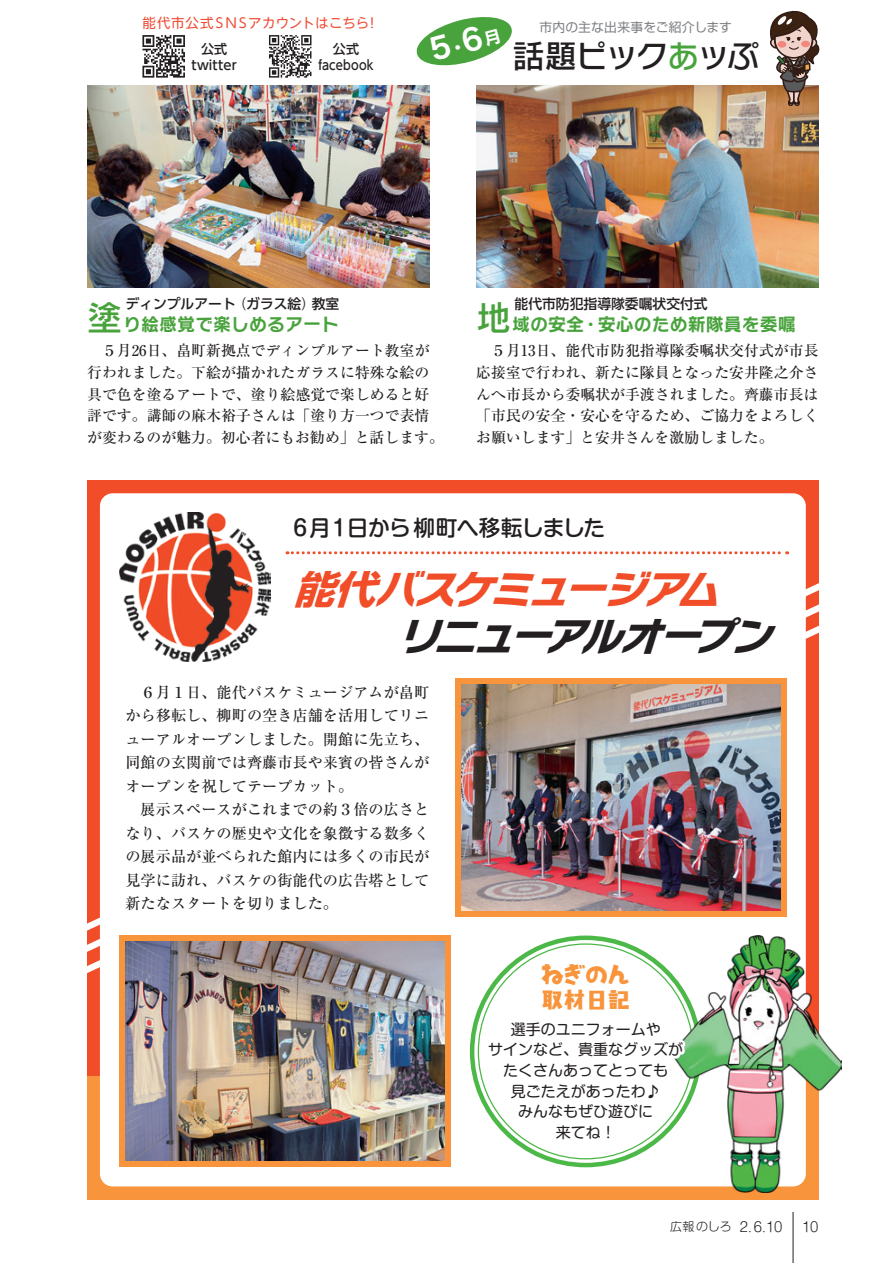
<style>
.page{position:relative;width:893px;height:1263px;background:#fff}
.page>*{position:absolute;margin:0;border:0;box-sizing:border-box;transform-origin:0 0}
.t1{font:italic 700 38.7px/47.2px "Typelabo N Std";color:#231f20;scale:1.05 1}
.t2{font:32.25px "Rodin NTLG Pro DB";letter-spacing:-.055em;color:#231f20}
.t3{font:22.2px "K Fhimaji KIDS";color:#f7943c}
.t4{font:22.2px "Kurokane Std EB";color:#f7943c}
.t5{font:500 21.75px "Shin M Go Pr 6";letter-spacing:-.03em;color:#231f20}
.t6{font:18px "Rodin NTLG Pro B";color:#49a33d}
.t7{font:500 15.15px/23.4px "Ryumin Pro";color:#231f20}
.t8{font:15px/20.7px "Shin M Go Pr 6";color:#231f20;text-align:center}
.t9{font:500 14.85px/21.6px "Ryumin Pro";color:#231f20;text-align:justify}
.t10{font:500 13.8px "UD Shin Go Pro";color:#231f20}
.t11{font:13.5px "UD Shin M Go Pr 6";color:#ef4d35}
.t12{font:300 13.5px "Shin M Go Pro";color:#231f20}
.t13{font:500 13.2px/15.8px "UD Shin Go Pro";letter-spacing:.015em;color:#231f20;text-align:center}
.t14{font:12.75px "Shin Go Pr 6";letter-spacing:.015em;color:#808285}
.t15{font:300 12px "Shin M Go Pro";letter-spacing:.01em;color:#231f20}
.s1{color:#49a33d}
.s2{font-weight:300}
.s3{font-family:"Rodin NTLG Pro DB";font-size:34.95px}
.s4{font-family:"UD Shin Go Pr 6";color:#f04d28}
.s5{color:#f04d28}
.s6{font-family:"Meiryo";font-weight:700}
</style>
<div class="page">
<div style="left:87px;top:480px;width:732px;height:719px;background:#f04d28"></div>
<div style="left:87px;top:1076px;width:732px;height:123px;background:#f7943c"></div>
<svg style="left:142px;top:35px;width:43px;height:43px"></svg>
<svg style="left:269px;top:35px;width:42px;height:43px"></svg>
<div style="left:100px;top:493px;width:706px;height:693px;background:#fff;border-radius:13px"></div>
<img style="left:476px;top:85px;width:343px;height:202px">
<img style="left:87px;top:85px;width:342px;height:202px">
<img style="left:119px;top:512px;width:151px;height:149px">
<div style="left:455px;top:678px;width:332px;height:238px;background:#f7943c"></div>
<div style="left:119px;top:935px;width:332px;height:232px;background:#f7943c"></div>
<svg style="left:470px;top:996px;width:184px;height:171px"></svg>
<svg style="left:764px;top:10px;width:56px;height:97px"></svg>
<img style="left:461px;top:685px;width:319px;height:225px">
<img style="left:125px;top:942px;width:319px;height:219px">
<img style="left:673px;top:935px;width:169px;height:258px">
<svg style="left:484px;top:884px;width:204px;height:261px"></svg>
<div style="left:605px;top:1123px;width:6px;height:14px;border:5px solid #fff"></div>
<div style="left:605px;top:1134px;width:7px;height:7px;border:5px solid #fff;border-radius:50%"></div>
<svg style="left:287px;top:551px;width:501px;height:3px"></svg>
<svg style="left:668px;top:1199px;width:116px;height:1px"></svg>
<svg style="left:801px;top:1199px;width:18px;height:1px"></svg>
<hr style="left:793px;top:1212px;width:1px;height:51px;background:#231f20">
<svg style="left:416px;top:17px;width:96px;height:49px"></svg>
<p class="t11" style="left:142px;top:12px;width:233px">能代市公式ＳＮＳアカウントはこちら!</p>
<p class="t13" style="left:191px;top:41px;width:47px">公式twitter</p>
<p class="t13" style="left:318px;top:41px;width:57px">公式facebook</p>
<p class="t14" style="left:539px;top:17px;width:194px">市内の主な出来事をご紹介します</p>
<h2 class="t2" style="left:512px;top:34px;width:248px">話題ピック<span class="s1">あ</span>ッぷ</h2>
<p class="t10" style="left:125px;top:292px;width:112px">ディンプルアート</p>
<p class="t9" style="left:87px;top:339px;width:358px;text-align:left">　５月26日、畠町新拠点でディンプルアート教室が行われました。下絵が描かれたガラスに特殊な絵の具で色を塗るアートで、塗り絵感覚で楽しめると好評です。講師の麻木裕子さんは「塗り方一つで表情が変わるのが魅力。初心者にもお勧め」と話します。</p>
<p class="t10" style="left:232px;top:292px;width:84px"><span class="s2">（</span>ガラス絵<span class="s2">）</span></p>
<p class="t10" style="left:312px;top:292px;width:29px">教室</p>
<p class="t6" style="left:87px;top:313px;width:253px"><span class="s3">塗</span>り絵感覚で楽しめるアート</p>
<p class="t10" style="left:514px;top:292px;width:195px">能代市防犯指導隊委嘱状交付式</p>
<p class="t6" style="left:476px;top:313px;width:321px"><span class="s3">地</span>域の安全・安心のため新隊員を委嘱</p>
<p class="t9" style="left:476px;top:339px;width:344px">　５月13日、能代市防犯指導隊委嘱状交付式が市長応接室で行われ、新たに隊員となった安井隆之介さんへ市長から委嘱状が手渡されました。齊藤市長は「市民の安全・安心を守るため、ご協力をよろしくお願いします」と安井さんを激励しました。</p>
<h3 class="t5" style="left:293px;top:510px;width:313px">6 月1日から柳町へ移転しました</h3>
<h1 class="t1" style="left:398px;top:562px;width:372px;text-indent:-104px"><span class="s4">能代</span><span class="s5">バスケミュージアム</span>リニューアルオープン</h1>
<p class="t7" style="left:125px;top:679px;width:305px">　６月１日、能代バスケミュージアムが畠町から移転し、柳町の空き店舗を活用してリニューアルオープンしました。開館に先立ち、同館の玄関前では齊藤市長や来賓の皆さんがオープンを祝してテープカット。<br>　展示スペースがこれまでの約３倍の広さとなり、バスケの歴史や文化を象徴する数多くの展示品が並べられた館内には多くの市民が見学に訪れ、バスケの街能代の広告塔として新たなスタートを切りました。</p>
<h3 class="t3" style="left:541px;top:963px;width:90px">ねぎのん</h3>
<h3 class="t4" style="left:541px;top:983px;width:90px">取材日記</h3>
<p class="t8" style="left:488px;top:1018px;width:196px">選手のユニフォームや<br>サインなど、貴重なグッズがたくさんあってとっても<br>見ごたえがあったわ<span class="s6">♪<br></span>みんなもぜひ遊びに<br>来てね!</p>
<p class="t15" style="left:670px;top:1217px;width:63px">広報のしろ</p>
<p class="t12" style="left:740px;top:1215px;width:44px">2.6.10</p>
<p class="t12" style="left:803px;top:1215px;width:17px">10</p>
</div>
